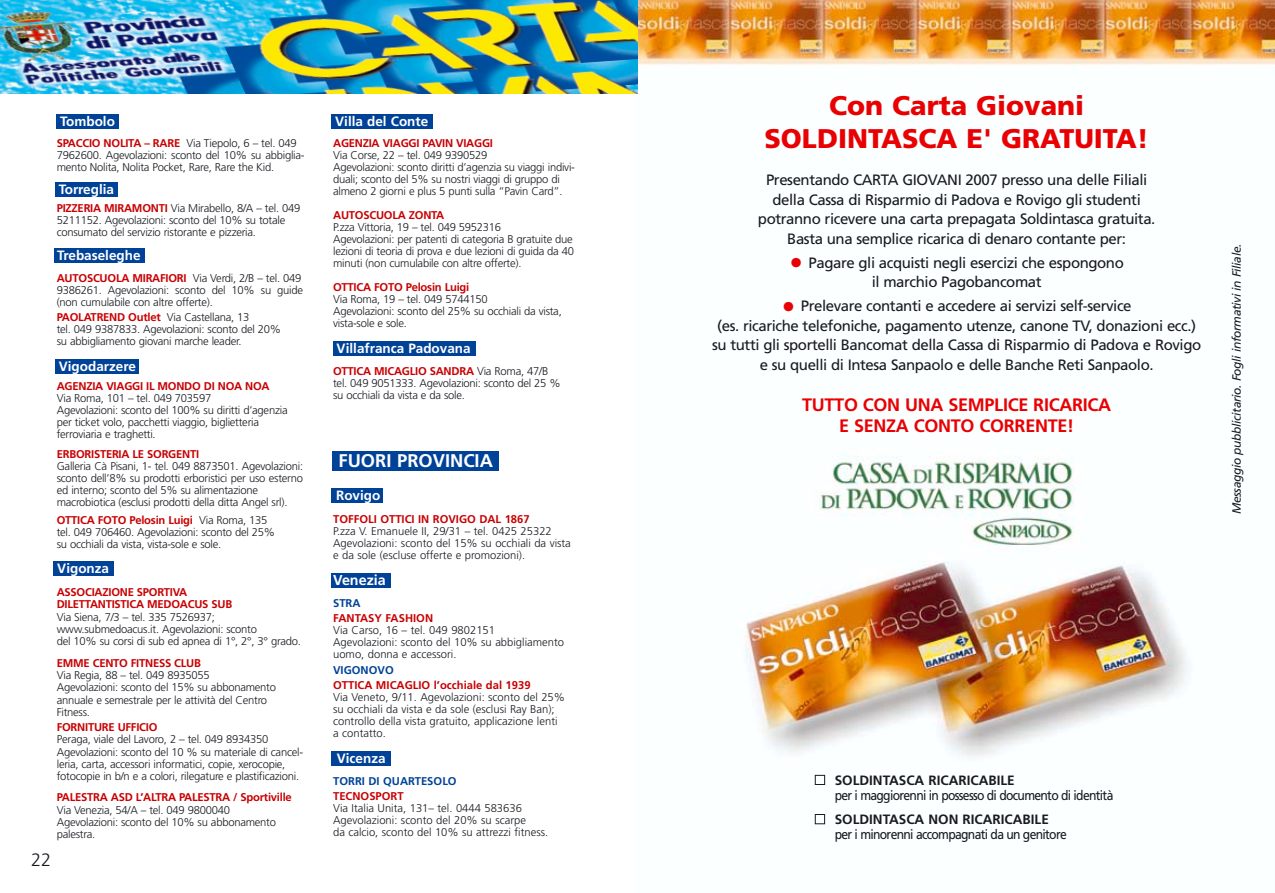
<style>
.page{position:relative;width:1275px;height:893px;background:#fff}
.page>*{position:absolute;margin:0;border:0;box-sizing:border-box;transform-origin:0 0}
.t1{font:900 27px/32.4px "Frutiger";color:#e90003;text-align:center}
.t2{font:700 18.3px "Frutiger";color:#fff}
.t3{font:700 18px/21.6px "Frutiger";letter-spacing:-.015em;color:#e90003;text-align:center}
.t4{font:300 18px "Frutiger";color:#191b20}
.t5{font:15px/19.5px "Frutiger";letter-spacing:-.03em;color:#191b20;text-align:center}
.t6{font:700 14.4px "Frutiger";color:#fff}
.t7{font:700 13.5px "Frutiger";color:#fff}
.t8{font:13.5px "Frutiger";letter-spacing:-.055em;color:#191b20;scale:.9 1}
.t9{font:700 13.5px "Frutiger";color:#191b20}
.t10{font:italic 12px "Frutiger";letter-spacing:-.03em;color:#191b20}
.t11{font:300 11.25px/12px "Frutiger";letter-spacing:-.02em;color:#191b20}
.t12{font:300 11.25px/12px "Frutiger";color:#191b20}
.t13{font:700 11.25px/24px "Frutiger";letter-spacing:-.02em;color:#c80003}
.t14{font:700 11.25px "Frutiger";color:#c80003}
.t15{font:700 11.25px "Frutiger";letter-spacing:-.02em;color:#fff}
.t16{font:700 11.25px "Frutiger";color:#004297}
.t17{font:300 11.25px "Frutiger";color:#fff}
.s1{font-weight:700;color:#c80003}
.s2{font-weight:700;color:#fff}
.s3{color:#fff}
.s4{font-weight:300;color:#191b20}
.s5{font-size:27px;color:#e90003}
</style>
<div class="page">
<img style="left:638px;top:0;width:637px;height:825px">
<div style="left:815px;top:775px;width:10px;height:9px;border:1px solid #191b20"></div>
<div style="left:815px;top:814px;width:10px;height:10px;border:1px solid #191b20"></div>
<div style="left:332px;top:488px;width:51px;height:15px;background:#004297"></div>
<div style="left:332px;top:573px;width:59px;height:14px;background:#004297"></div>
<div style="left:332px;top:750px;width:59px;height:15px;background:#004297"></div>
<div style="left:332px;top:450px;width:166px;height:20px;background:#004297"></div>
<div style="left:55px;top:359px;width:84px;height:14px;background:#004297"></div>
<img style="left:0;top:0;width:638px;height:94px">
<div style="left:54px;top:561px;width:60px;height:14px;background:#004297"></div>
<div style="left:333px;top:341px;width:143px;height:14px;background:#004297"></div>
<div style="left:332px;top:114px;width:101px;height:15px;background:#004297"></div>
<div style="left:55px;top:182px;width:63px;height:15px;background:#004297"></div>
<div style="left:57px;top:114px;width:62px;height:15px;background:#004297"></div>
<div style="left:54px;top:248px;width:91px;height:14px;background:#004297"></div>
<p class="t7" style="left:60px;top:116px;width:56px">Tombolo</p>
<p class="t11" style="left:57px;top:138px;width:249px"><span class="s1">SPACCIO NOLITA – RARE</span> Via Tiepolo, 6 – tel. 049<br>7962600. Agevolazioni: sconto del 10% su abbiglia&shy;mento Nolita, Nolita Pocket, Rare, Rare the Kid.</p>
<p class="t11" style="left:57px;top:184px;width:245px;line-height:16.5px"><span class="s2">TORREGLIA<br></span><span class="s1">PIZZERIA MIRAMONTI</span> Via Mirabello, 8/A – tel. 049</p>
<p class="t11" style="left:57px;top:215px;width:230px">5211152. Agevolazioni: sconto del 10% su totale consumato del servizio ristorante e pizzeria.</p>
<p class="t7" style="left:59px;top:184px;width:57px">Torreglia</p>
<p class="t7" style="left:57px;top:249px;width:85px">Trebaseleghe</p>
<p class="t11" style="left:57px;top:245px;width:246px;line-height:22.5px"><span class="s2">TREBASELEGHE<br></span><span class="s1">AUTOSCUOLA MIRAFIORI</span> Via Verdi, 2/B – tel. 049</p>
<p class="t11" style="left:57px;top:285px;width:248px">9386261. Agevolazioni: sconto del 10% su guide (non cumulabile con altre offerte).</p>
<p class="t11" style="left:57px;top:312px;width:226px"><span class="s1">PAOLATREND Outlet</span> Via Castellana, 13<br>tel. 049 9387833. Agevolazioni: sconto del 20% su abbigliamento giovani marche leader.</p>
<p class="t15" style="left:57px;top:360px;width:75px">VIGODARZERE</p>
<p class="t13" style="left:57px;top:375px;width:214px">AGENZIA VIAGGI IL MONDO DI NOA NOA</p>
<p class="t11" style="left:57px;top:393px;width:232px">Via Roma, 101 – tel. 049 703597<br>Agevolazioni: sconto del 100% su diritti d’agenzia per ticket volo, pacchetti viaggio, biglietteria ferroviaria e traghetti.</p>
<p class="t13" style="left:57px;top:442px;width:144px">ERBORISTERIA LE SORGENTI</p>
<p class="t11" style="left:57px;top:460px;width:248px">Galleria Cà Pisani, 1- tel. 049 8873501. Agevolazioni: sconto dell’8% su prodotti erboristici per uso esterno ed interno; sconto del 5% su alimentazione macrobiotica (esclusi prodotti della ditta Angel srl).</p>
<p class="t11" style="left:57px;top:514px;width:220px"><span class="s1">OTTICA FOTO Pelosin Luigi</span> Via Roma, 135 tel. 049 706460. Agevolazioni: sconto del 25% su occhiali da vista, vista-sole e sole.</p>
<p class="t15" style="left:57px;top:563px;width:50px">VIGONZA</p>
<p class="t13" style="left:57px;top:586px;width:177px;line-height:12.3px">ASSOCIAZIONE SPORTIVA<br>DILETTANTISTICA MEDOACUS SUB</p>
<p class="t11" style="left:57px;top:611px;width:246px">Via Siena, 7/3 – tel. 335 7526937; www.submedoacus.it. Agevolazioni: sconto<br>del 10% su corsi di sub ed apnea di 1°, 2°, 3° grado.</p>
<p class="t13" style="left:57px;top:651px;width:146px">EMME CENTO FITNESS CLUB</p>
<p class="t11" style="left:57px;top:669px;width:221px">Via Regia, 88 – tel. 049 8935055<br>Agevolazioni: sconto del 15% su abbonamento annuale e semestrale per le attività del Centro Fitness.</p>
<p class="t13" style="left:57px;top:716px;width:102px">FORNITURE UFFICIO</p>
<p class="t11" style="left:57px;top:734px;width:248px">Peraga, viale del Lavoro, 2 – tel. 049 8934350<br>Agevolazioni: sconto del 10 % su materiale di cancel&shy;leria, carta, accessori informatici, copie, xerocopie, fotocopie in b/n e a colori, rilegature e plastificazioni.</p>
<p class="t13" style="left:57px;top:786px;width:237px">PALESTRA ASD L’ALTRA PALESTRA / Sportiville</p>
<p class="t11" style="left:57px;top:804px;width:221px">Via Venezia, 54/A – tel. 049 9800040<br>Agevolazioni: sconto del 10% su abbonamento palestra.</p>
<p class="t7" style="left:59px;top:360px;width:79px">Vigodarzere</p>
<p class="t7" style="left:57px;top:563px;width:53px">Vigonza</p>
<h3 class="t4" style="left:31px;top:852px;width:22px">22</h3>
<p class="t15" style="left:333px;top:114px;width:91px">VILLA DEL CONTE</p>
<p class="t13" style="left:333px;top:131px;width:161px">AGENZIA VIAGGI PAVIN VIAGGI</p>
<p class="t11" style="left:333px;top:149px;width:243px">Via Corse, 22 – tel. 049 9390529<br>Agevolazioni: sconto diritti d’agenzia su viaggi indivi&shy;duali; sconto del 5% su nostri viaggi di gruppo di almeno 2 giorni e plus 5 punti sulla “Pavin Card”.</p>
<p class="t13" style="left:333px;top:203px;width:113px">AUTOSCUOLA ZONTA</p>
<p class="t11" style="left:333px;top:221px;width:242px">P.zza Vittoria, 19 – tel. 049 5952316<br>Agevolazioni: per patenti di categoria B gratuite due lezioni di teoria di prova e due lezioni di guida da 40 minuti (non cumulabile con altre offerte).</p>
<p class="t13" style="left:333px;top:275px;width:138px">OTTICA FOTO Pelosin Luigi</p>
<p class="t11" style="left:333px;top:293px;width:230px">Via Roma, 19 – tel. 049 5744150<br>Agevolazioni: sconto del 25% su occhiali da vista, vista-sole e sole.</p>
<p class="t13" style="left:333px;top:335px;width:217px"><span class="s3">VILLAFRANCA PADOVANA<br></span>OTTICA MICAGLIO SANDRA <span class="s4">Via Roma, 47/B</span></p>
<p class="t11" style="left:333px;top:377px;width:229px">tel. 049 9051333. Agevolazioni: sconto del 25 % su occhiali da vista e da sole.</p>
<p class="t7" style="left:335px;top:116px;width:95px">Villa del Conte</p>
<p class="t7" style="left:337px;top:342px;width:136px">Villafranca Padovana</p>
<h2 class="t2" style="left:339px;top:453px;width:156px">FUORI PROVINCIA</h2>
<p class="t7" style="left:336px;top:490px;width:46px">Rovigo</p>
<p class="t17" style="left:333px;top:490px;width:41px">ROVIGO</p>
<p class="t14" style="left:333px;top:514px;width:198px">TOFFOLI OTTICI IN ROVIGO DAL 1867</p>
<p class="t12" style="left:333px;top:525px;width:239px">P.zza V. Emanuele II, 29/31 – tel. 0425 25322<br>Agevolazioni: sconto del 15% su occhiali da vista e da sole (escluse offerte e promozioni).</p>
<p class="t17" style="left:333px;top:574px;width:43px">VENEZIA</p>
<p class="t16" style="left:333px;top:598px;width:29px">STRA</p>
<p class="t14" style="left:333px;top:613px;width:101px">FANTASY FASHION</p>
<p class="t12" style="left:333px;top:624px;width:232px">Via Carso, 16 – tel. 049 9802151<br>Agevolazioni: sconto del 10% su abbigliamento uomo, donna e accessori.</p>
<p class="t16" style="left:333px;top:665px;width:62px">VIGONOVO</p>
<p class="t14" style="left:333px;top:680px;width:199px">OTTICA MICAGLIO l’occhiale dal 1939</p>
<p class="t12" style="left:333px;top:692px;width:233px">Via Veneto, 9/11. Agevolazioni: sconto del 25% su occhiali da vista e da sole (esclusi Ray Ban); controllo della vista gratuito, applicazione lenti a contatto.</p>
<p class="t17" style="left:333px;top:752px;width:45px">VICENZA</p>
<p class="t16" style="left:333px;top:776px;width:125px">TORRI DI QUARTESOLO</p>
<p class="t14" style="left:333px;top:791px;width:72px">TECNOSPORT</p>
<p class="t12" style="left:333px;top:803px;width:217px">Via Italia Unita, 131– tel. 0444 583636<br>Agevolazioni: sconto del 20% su scarpe<br>da calcio, sconto del 10% su attrezzi fitness.</p>
<p class="t6" style="left:333px;top:574px;width:54px">Venezia</p>
<p class="t7" style="left:337px;top:752px;width:50px">Vicenza</p>
<h1 class="t1" style="left:764px;top:92px;width:386px">Con Carta Giovani<br>SOLDINTASCA E' GRATUITA!</h1>
<h3 class="t5" style="left:758px;top:171px;width:399px">Presentando CARTA GIOVANI 2007 presso una delle Filiali della Cassa di Risparmio di Padova e Rovigo gli studenti potranno ricevere una carta prepagata Soldintasca gratuita.<br>Basta una semplice ricarica di denaro contante per:</h3>
<h3 class="t5" style="left:789px;top:254px;width:336px"><span class="s5">•</span> Pagare gli acquisti negli esercizi che espongono il marchio Pagobancomat</h3>
<p class="t5" style="left:712px;top:297px;width:491px"><span class="s5">•</span> Prelevare contanti e accedere ai servizi self-service<br>(es. ricariche telefoniche, pagamento utenze, canone TV, donazioni ecc.) su tutti gli sportelli Bancomat della Cassa di Risparmio di Padova e Rovigo e su quelli di Intesa Sanpaolo e delle Banche Reti Sanpaolo.</p>
<h3 class="t3" style="left:802px;top:395px;width:310px">TUTTO CON UNA SEMPLICE RICARICA<br>E SENZA CONTO CORRENTE!</h3>
<p class="t10" style="left:1232px;top:514px;width:272px;rotate:-90deg">Messaggio pubblicitario. Fogli informativi in Filiale.</p>
<p class="t9" style="left:835px;top:774px;width:182px">SOLDINTASCA RICARICABILE</p>
<p class="t8" style="left:835px;top:789px;width:311px">per i maggiorenni in possesso di documento di identità</p>
<p class="t9" style="left:835px;top:813px;width:216px">SOLDINTASCA NON RICARICABILE</p>
<p class="t8" style="left:835px;top:828px;width:259px">per i minorenni accompagnati da un genitore</p>
</div>
